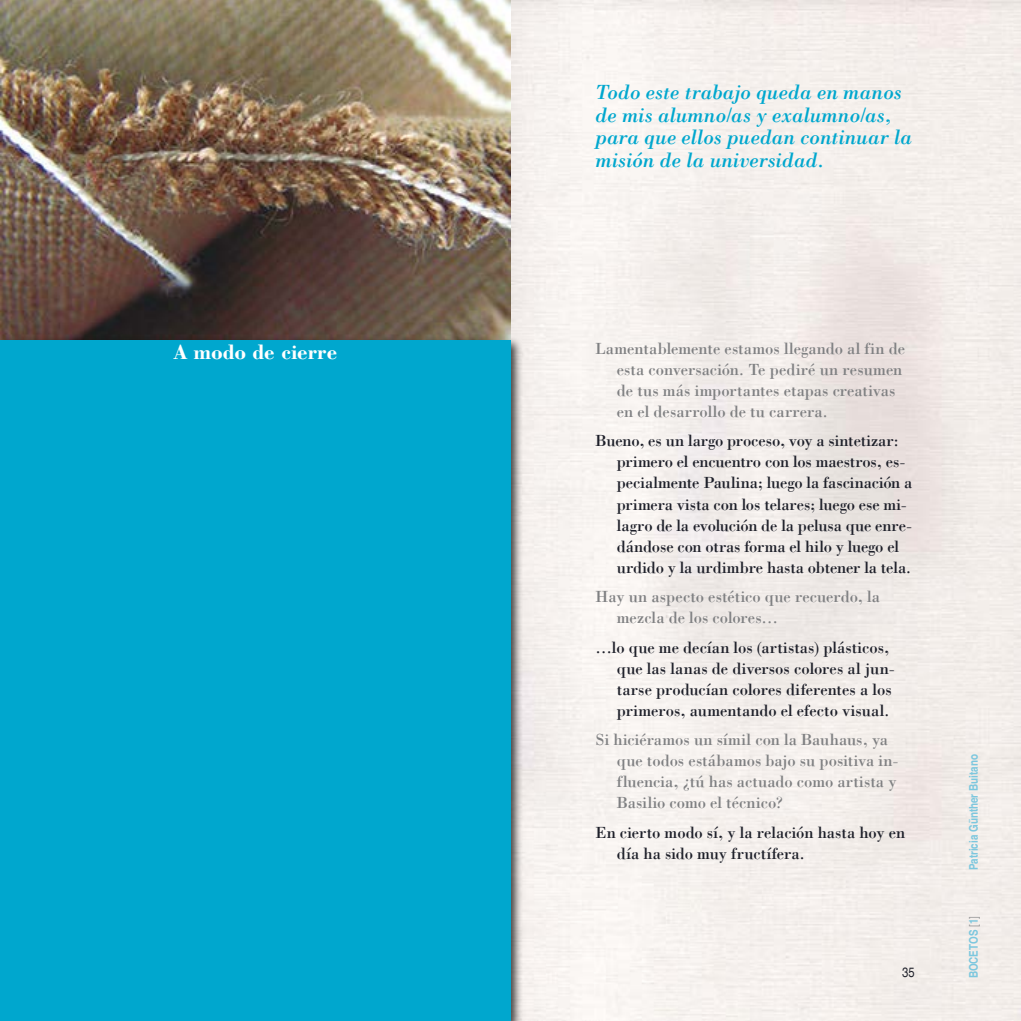
<style>
.page{position:relative;width:1021px;height:1021px;background:#fff}
.page>*{position:absolute;margin:0;border:0;box-sizing:border-box;transform-origin:0 0}
.t1{font:italic 21px/22.5px "Bodoni";color:#00a7ce}
.t2{font:700 21px "Bodoni";letter-spacing:-.005em;color:#fff}
.t3{font:16.5px/21px "Bodoni";letter-spacing:-.005em;color:#1d1f29}
.t4{font:16.5px/21px "Bodoni";color:#7f8082}
.t5{font:condensed 13.5px "Helvetica";color:#1d1f29}
.t6{font:700 condensed 12px "Helvetica";color:#7cc7de}
.s1{font-weight:400;color:#979798}
</style>
<div class="page">
<img style="left:510px;top:0;width:510px;height:1020px">
<img style="left:0;top:0;width:510px;height:336px">
<div style="left:0;top:336px;width:523px;height:684px;background:#000;opacity:.75"></div>
<div style="left:0;top:340px;width:510px;height:680px;background:#00a7ce"></div>
<p class="t2" style="left:173px;top:339px;width:165px">A modo de cierre</p>
<p class="t1" style="left:595px;top:81px;width:318px">Todo este trabajo queda en manos de mis alumno/as y exalumno/as, para que ellos puedan continuar la misión de la universidad.</p>
<p class="t4" style="left:617px;top:338px;width:290px;text-indent:-21px">Lamentablemente estamos llegando al fin de esta conversación. Te pediré un resumen de tus más importantes etapas creativas en el desarrollo de tu carrera.</p>
<p class="t3" style="left:617px;top:430px;width:297px;text-indent:-21px">Bueno, es un largo proceso, voy a sintetizar: primero el encuentro con los maestros, es&shy;pecialmente Paulina; luego la fascinación a primera vista con los telares; luego ese mi&shy;lagro de la evolución de la pelusa que enre&shy;dándose con otras forma el hilo y luego el urdido y la urdimbre hasta obtener la tela.</p>
<p class="t4" style="left:617px;top:586px;width:265px;text-indent:-21px">Hay un aspecto estético que recuerdo, la mezcla de los colores…</p>
<p class="t3" style="left:617px;top:636px;width:279px;text-indent:-21px">…lo que me decían los (artistas) plásticos, que las lanas de diversos colores al jun&shy;tarse producían colores diferentes a los primeros, aumentando el efecto visual.</p>
<p class="t4" style="left:617px;top:729px;width:283px;text-indent:-21px">Si hiciéramos un símil con la Bauhaus, ya que todos estábamos bajo su positiva in&shy;fluencia, ¿tú has actuado como artista y Basilio como el técnico?</p>
<p class="t3" style="left:617px;top:821px;width:290px;text-indent:-21px">En cierto modo sí, y la relación hasta hoy en día ha sido muy fructífera.</p>
<p class="t5" style="left:902px;top:964px;width:14px">35</p>
<p class="t6" style="left:966px;top:870px;width:117px;rotate:-90deg">Patricia Günther Buitano</p>
<p class="t6" style="left:966px;top:978px;width:64px;rotate:-90deg">BOCETOS <span class="s1">[</span>1<span class="s1">]</span></p>
</div>
